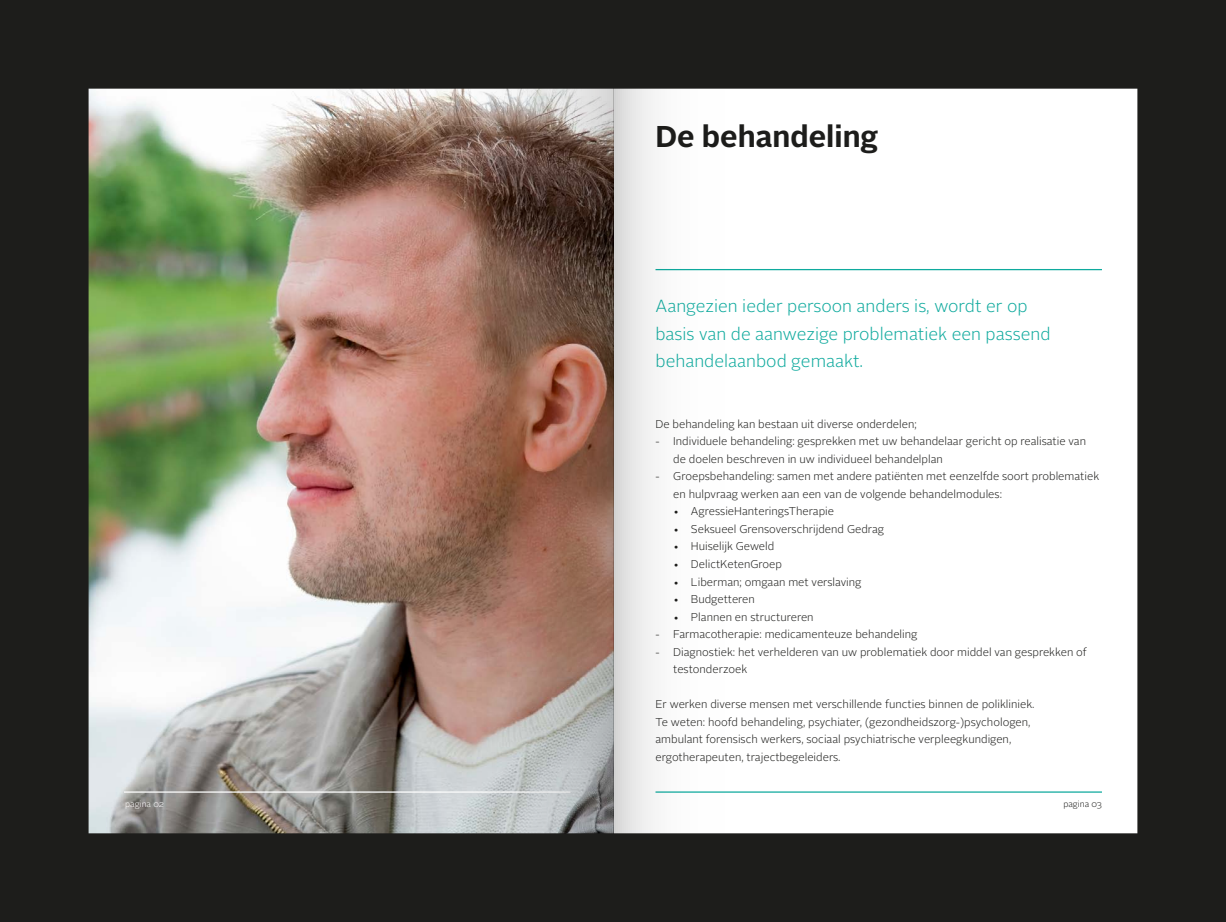
<style>
.page{position:relative;width:1226px;height:922px;background:#fff}
.page>*{position:absolute;margin:0;border:0;box-sizing:border-box;transform-origin:0 0}
.t1{font:700 30px "Alright Sans";color:#1d1d1b}
.t2{font:300 17.5px/27.5px "Alright Sans";color:#0eaa9e}
.t3{font:300 11.25px/17.5px "Alright Sans";color:#1d1d1b}
.t4{font:300 8.75px "Alright Sans";color:#1d1d1b}
.t5{font:300 8.75px "Alright Sans";color:#fff}
</style>
<div class="page">
<div style="left:0;top:0;width:1226px;height:921px;background:#1d1d1b"></div>
<img style="left:89px;top:89px;width:524px;height:744px">
<svg style="left:613px;top:89px;width:524px;height:744px"></svg>
<p class="t5" style="left:125px;top:798px;width:40px">pagina 02</p>
<p class="t1" style="left:656px;top:115px;width:224px">De behandeling</p>
<p class="t2" style="left:656px;top:292px;width:396px">Aangezien ieder persoon anders is, wordt er op basis van de aanwezige problematiek een passend behandelaanbod gemaakt.</p>
<p class="t3" style="left:656px;top:415px;width:263px">De behandeling kan bestaan uit diverse onderdelen;</p>
<p class="t3" style="left:656px;top:433px;width:432px">- Individuele behandeling: gesprekken met uw behandelaar gericht op realisatie van</p>
<p class="t3" style="left:673px;top:450px;width:271px">de doelen beschreven in uw individueel behandelplan</p>
<p class="t3" style="left:656px;top:468px;width:445px">- Groepsbehandeling: samen met andere patiënten met eenzelfde soort problematiek</p>
<p class="t3" style="left:673px;top:485px;width:330px">en hulpvraag werken aan een van de volgende behandelmodules:</p>
<p class="t3" style="left:673px;top:503px;width:162px">• AgressieHanteringsTherapie</p>
<p class="t3" style="left:673px;top:520px;width:212px">• Seksueel Grensoverschrijdend Gedrag</p>
<p class="t3" style="left:673px;top:538px;width:103px">• Huiselijk Geweld</p>
<p class="t3" style="left:673px;top:555px;width:110px">• DelictKetenGroep</p>
<p class="t3" style="left:673px;top:573px;width:190px">• Liberman; omgaan met verslaving</p>
<p class="t3" style="left:673px;top:590px;width:83px">• Budgetteren</p>
<p class="t3" style="left:673px;top:608px;width:142px">• Plannen en structureren</p>
<p class="t3" style="left:656px;top:625px;width:264px">- Farmacotherapie: medicamenteuze behandeling</p>
<p class="t3" style="left:656px;top:643px;width:433px">- Diagnostiek: het verhelderen van uw problematiek door middel van gesprekken of</p>
<p class="t3" style="left:673px;top:660px;width:76px">testonderzoek</p>
<p class="t3" style="left:656px;top:695px;width:380px">Er werken diverse mensen met verschillende functies binnen de polikliniek.</p>
<p class="t3" style="left:656px;top:713px;width:376px">Te weten: hoofd behandeling, psychiater, (gezondheidszorg-)psychologen, ambulant forensisch werkers, sociaal psychiatrische verpleegkundigen, ergotherapeuten, trajectbegeleiders.</p>
<p class="t4" style="left:1063px;top:798px;width:40px">pagina 03</p>
</div>
